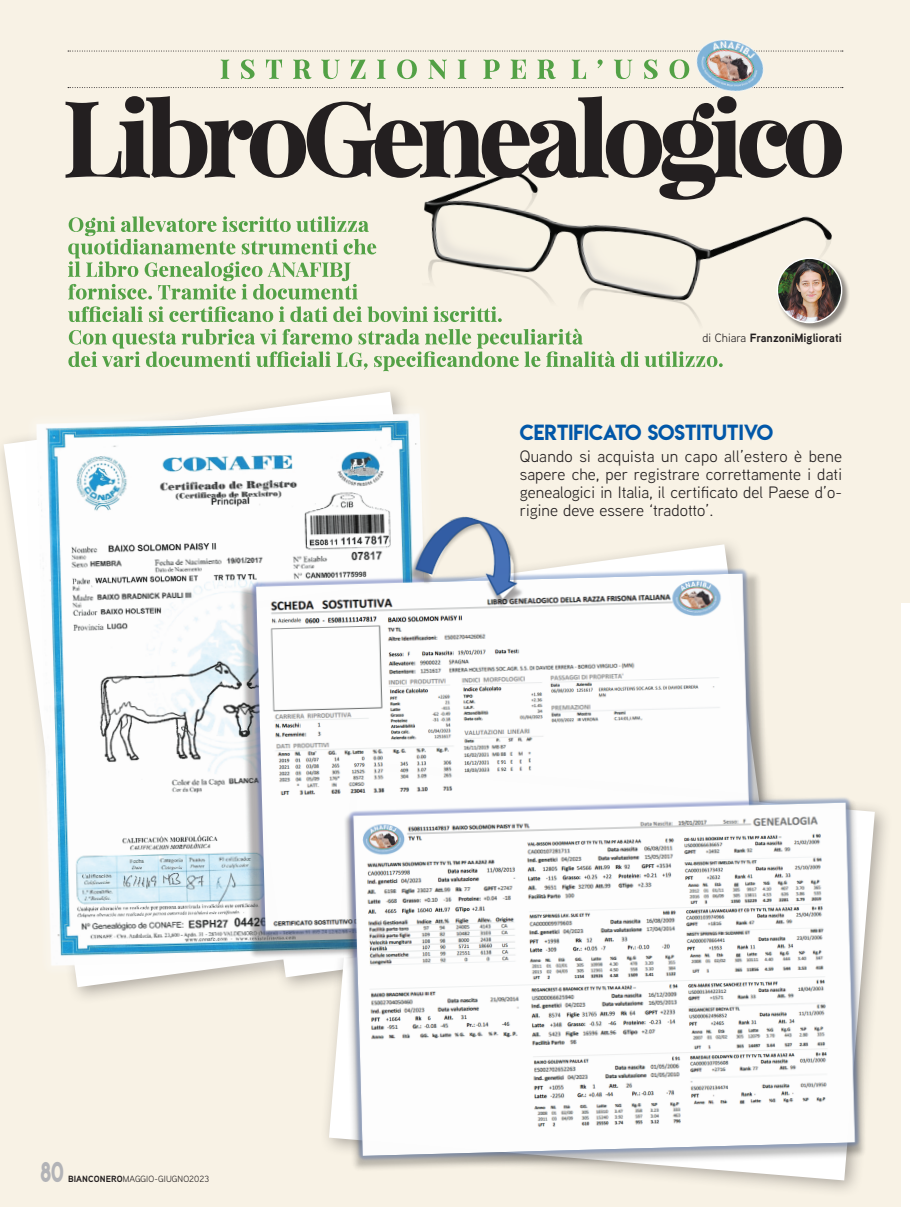
<style>
.page{position:relative;width:910px;height:1208px;background:#fff}
.page>*{position:absolute;margin:0;border:0;box-sizing:border-box;transform-origin:0 0}
.t1{font:25.5px "Lemon Milk";color:#b2b3b7;scale:.75 1}
.t2{font:19.5px "Lemon Milk";color:#0157a8}
.t3{font:16.5px/18px "Aaux Next";color:#231f20;text-align:justify}
.t4{font:700 12px "Aaux Next";color:#231f20}
.t5{font:9px "Aaux Next";letter-spacing:.01em;color:#231f20}
.s1{font-weight:700}
.s2{font-weight:400}
</style>
<div class="page">
<div style="left:0;top:0;width:910px;height:1206px;background:#f8f2e5"></div>
<svg style="left:4px;top:392px;width:392px;height:227px"></svg>
<img style="left:24px;top:393px;width:860px;height:789px">
<div style="left:901px;top:604px;width:9px;height:604px;background:#fff"></div>
<img style="left:424px;top:200px;width:408px;height:55px">
<svg style="left:68px;top:51px;width:775px;height:1px"></svg>
<svg style="left:68px;top:87px;width:775px;height:1px"></svg>
<svg style="left:221px;top:59px;width:8px;height:20px"></svg>
<svg style="left:241px;top:59px;width:14px;height:20px"></svg>
<svg style="left:266px;top:59px;width:16px;height:20px"></svg>
<svg style="left:293px;top:59px;width:18px;height:20px"></svg>
<svg style="left:321px;top:59px;width:19px;height:20px"></svg>
<svg style="left:351px;top:59px;width:15px;height:20px"></svg>
<svg style="left:377px;top:59px;width:9px;height:20px"></svg>
<svg style="left:397px;top:59px;width:20px;height:20px"></svg>
<svg style="left:428px;top:59px;width:19px;height:20px"></svg>
<svg style="left:458px;top:59px;width:8px;height:20px"></svg>
<svg style="left:483px;top:59px;width:17px;height:20px"></svg>
<svg style="left:511px;top:59px;width:15px;height:20px"></svg>
<svg style="left:537px;top:59px;width:19px;height:20px"></svg>
<svg style="left:572px;top:59px;width:14px;height:20px"></svg>
<svg style="left:598px;top:59px;width:5px;height:9px"></svg>
<svg style="left:614px;top:59px;width:18px;height:20px"></svg>
<svg style="left:644px;top:59px;width:14px;height:20px"></svg>
<svg style="left:669px;top:59px;width:17px;height:20px"></svg>
<svg style="left:66px;top:96px;width:776px;height:104px"></svg>
<div style="left:776px;top:257px;width:74px;height:74px;background:#231f20;opacity:.5"></div>
<img style="left:777px;top:258px;width:65px;height:64px;border-radius:32px">
<div style="left:777px;top:258px;width:65px;height:65px;border:1px solid #fff;border-radius:50%"></div>
<img style="left:686px;top:40px;width:89px;height:63px">
<svg style="left:68px;top:216px;width:655px;height:155px"></svg>
<h1 class="t1" style="left:40px;top:1153px;width:33px">80</h1>
<p class="t5" style="left:68px;top:1172px;width:143px"><span class="s1">BIANCONERO</span>MAGGIO-GIUGNO2023</p>
<p class="t4" style="left:702px;top:329px;width:141px"><span class="s2">di Chiara</span> FranzoniMigliorati</p>
<p class="t2" style="left:520px;top:418px;width:255px">CERTIFICATO SOSTITUTIVO</p>
<p class="t3" style="left:520px;top:447px;width:324px">Quando si acquista un capo all’estero è bene sapere che, per registrare correttamente i dati genealogici in Italia, il certificato del Paese d’o&shy;rigine deve essere ‘tradotto’.</p>
</div>
